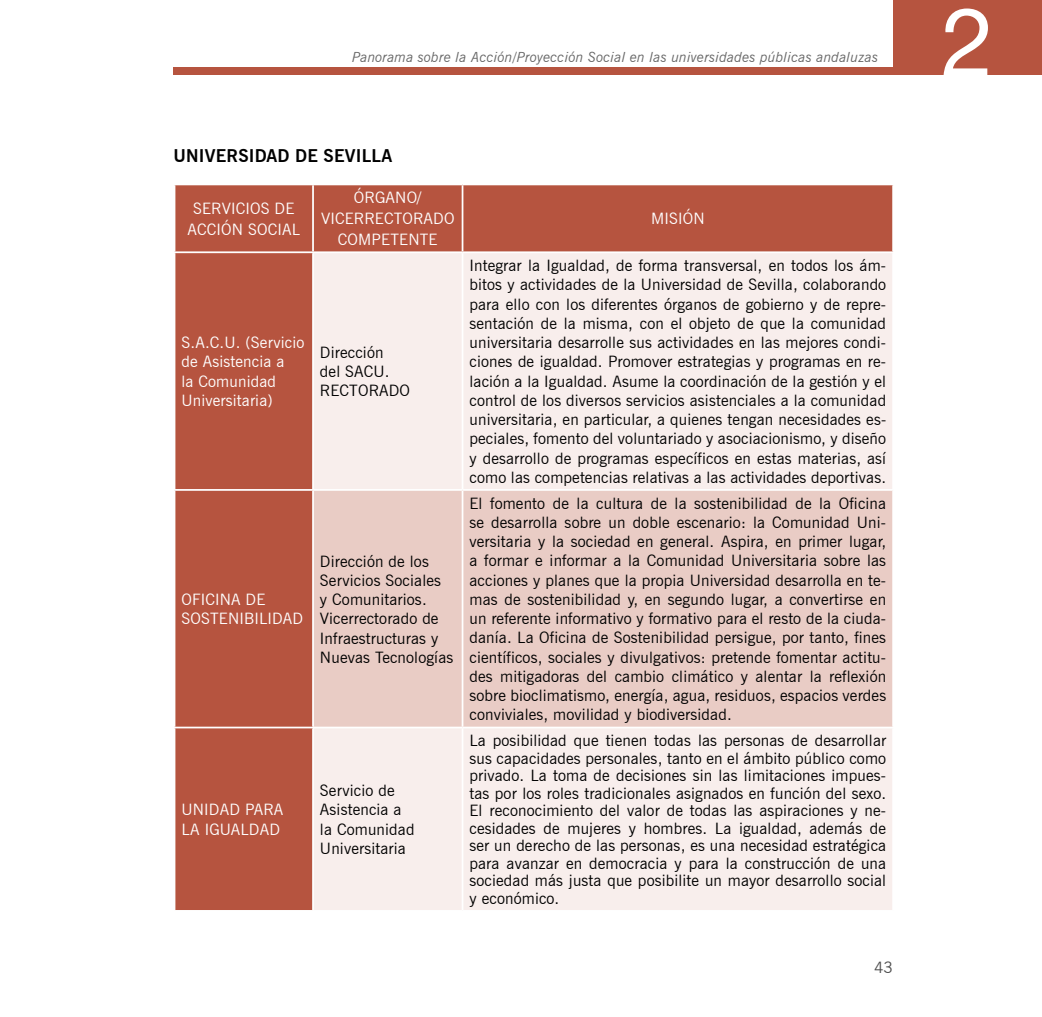
<style>
.page{position:relative;width:1042px;height:1017px;background:#fff}
.page>*{position:absolute;margin:0;border:0;box-sizing:border-box;transform-origin:0 0}
.t1{font:94.5px "Helvetica Neue";color:#fff}
.t2{font:700 17.5px "News Gothic BT";letter-spacing:.01em;color:#000}
.t3{font:15.75px/19.2px "News Gothic BT";letter-spacing:.01em;color:#000}
.t4{font:15.75px/19.2px "News Gothic BT";letter-spacing:.01em;color:#fff}
.t5{font:15.75px "News Gothic BT";color:#4d4d4d}
.t6{font:italic 14px "News Gothic BT";letter-spacing:.01em;color:#666}
</style>
<div class="page">
<div style="left:893px;top:0;width:149px;height:75px;background:#b6543f"></div>
<div style="left:174px;top:67px;width:744px;height:8px;background:#b6543f"></div>
<div style="left:175px;top:185px;width:717px;height:725px;background:#b6543f"></div>
<div style="left:314px;top:253px;width:578px;height:657px;background:#f8eeec"></div>
<div style="left:314px;top:491px;width:578px;height:236px;background:#e9ccc5"></div>
<hr style="left:174px;top:251px;width:139px;height:2px;background:#fff">
<hr style="left:312px;top:185px;width:2px;height:66px;background:#fff">
<hr style="left:313px;top:251px;width:149px;height:2px;background:#fff">
<hr style="left:462px;top:185px;width:1px;height:66px;background:#fff">
<hr style="left:462px;top:251px;width:432px;height:2px;background:#fff">
<hr style="left:174px;top:489px;width:139px;height:2px;background:#fff">
<hr style="left:174px;top:727px;width:139px;height:1px;background:#fff">
<hr style="left:312px;top:253px;width:2px;height:236px;background:#fff">
<hr style="left:462px;top:253px;width:1px;height:236px;background:#fff">
<hr style="left:312px;top:728px;width:2px;height:182px;background:#fff">
<hr style="left:462px;top:728px;width:1px;height:182px;background:#fff">
<hr style="left:313px;top:489px;width:149px;height:2px;background:#fff">
<hr style="left:312px;top:491px;width:2px;height:236px;background:#fff">
<hr style="left:313px;top:727px;width:149px;height:1px;background:#fff">
<hr style="left:462px;top:489px;width:432px;height:2px;background:#fff">
<hr style="left:462px;top:491px;width:1px;height:236px;background:#fff">
<hr style="left:462px;top:727px;width:432px;height:1px;background:#fff">
<p class="t6" style="left:352px;top:49px;width:527px">Panorama sobre la Acción/Proyección Social en las universidades públicas andaluzas</p>
<p class="t2" style="left:174px;top:145px;width:220px">UNIVERSIDAD DE SEVILLA</p>
<p class="t4" style="left:188px;top:198px;width:114px;line-height:21px;text-align:center">SERVICIOS DE<br>ACCIÓN SOCIAL</p>
<p class="t4" style="left:321px;top:187px;width:135px;line-height:21px;text-align:center">ÓRGANO/<br>VICERRECTORADO<br>COMPETENTE</p>
<p class="t4" style="left:181px;top:333px;width:124px">S.A.C.U. (Servicio de Asistencia a<br>la Comunidad<br>Universitaria)</p>
<p class="t3" style="left:320px;top:342px;width:92px">Dirección<br>del SACU.<br>RECTORADO</p>
<p class="t4" style="left:181px;top:590px;width:123px">OFICINA DE<br>SOSTENIBILIDAD</p>
<p class="t3" style="left:320px;top:551px;width:135px">Dirección de los<br>Servicios Sociales<br>y Comunitarios.<br>Vicerrectorado de<br>Infraestructuras y<br>Nuevas Tecnologías</p>
<p class="t4" style="left:181px;top:800px;width:103px">UNIDAD PARA<br>LA IGUALDAD</p>
<p class="t3" style="left:320px;top:781px;width:96px">Servicio de<br>Asistencia a la Comunidad<br>Universitaria</p>
<p class="t4" style="left:651px;top:209px;width:55px">MISIÓN</p>
<p class="t3" style="left:469px;top:256px;width:418px;text-align:justify">Integrar la Igualdad, de forma transversal, en todos los ám&shy;bitos y actividades de la Universidad de Sevilla, colaborando para ello con los diferentes órganos de gobierno y de repre&shy;sentación de la misma, con el objeto de que la comunidad universitaria desarrolle sus actividades en las mejores condi&shy;ciones de igualdad. Promover estrategias y programas en re&shy;lación a la Igualdad. Asume la coordinación de la gestión y el control de los diversos servicios asistenciales a la comunidad universitaria, en particular, a quienes tengan necesidades es&shy;peciales, fomento del voluntariado y asociacionismo, y diseño y desarrollo de programas específicos en estas materias, así como las competencias relativas a las actividades deportivas.</p>
<p class="t3" style="left:469px;top:493px;width:418px;text-align:justify">El fomento de la cultura de la sostenibilidad de la Oficina se desarrolla sobre un doble escenario: la Comunidad Uni&shy;versitaria y la sociedad en general. Aspira, en primer lugar, a formar e informar a la Comunidad Universitaria sobre las acciones y planes que la propia Universidad desarrolla en te&shy;mas de sostenibilidad y, en segundo lugar, a convertirse en un referente informativo y formativo para el resto de la ciuda&shy;danía. La Oficina de Sostenibilidad persigue, por tanto, fines científicos, sociales y divulgativos: pretende fomentar actitu&shy;des mitigadoras del cambio climático y alentar la reflexión sobre bioclimatismo, energía, agua, residuos, espacios verdes conviviales, movilidad y biodiversidad.</p>
<p class="t3" style="left:469px;top:732px;width:418px;line-height:17.5px;text-align:justify">La posibilidad que tienen todas las personas de desarrollar sus capacidades personales, tanto en el ámbito público como privado. La toma de decisiones sin las limitaciones impues&shy;tas por los roles tradicionales asignados en función del sexo.<br>El reconocimiento del valor de todas las aspiraciones y ne&shy;cesidades de mujeres y hombres. La igualdad, además de ser un derecho de las personas, es una necesidad estratégica para avanzar en democracia y para la construcción de una sociedad más justa que posibilite un mayor desarrollo social y económico.</p>
<p class="t5" style="left:874px;top:957px;width:21px">43</p>
<h1 class="t1" style="left:941px;top:-14px;width:54px">2</h1>
</div>
